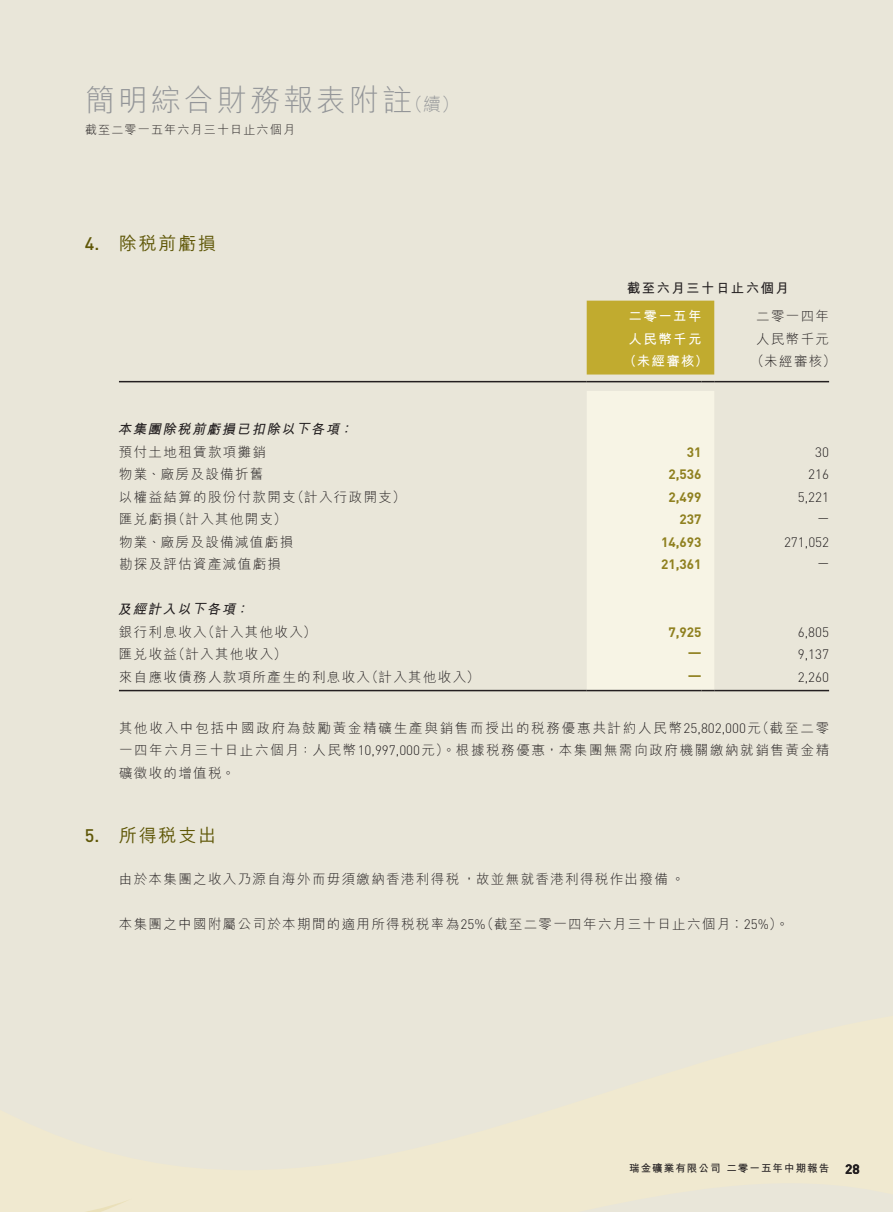
<style>
.page{position:relative;width:893px;height:1212px;background:#e9e6d9}
.page>*{position:absolute;margin:0;border:0;box-sizing:border-box;transform-origin:0 0}
.t1{font:300 30px "M Hei HK";letter-spacing:.1em;color:#939598}
.t2{font:500 18px "M Hei HK";letter-spacing:.1em;color:#5f5707}
.t3{font:300 13.5px/22.5px "M Hei HK";letter-spacing:.1em;color:#231f20;text-align:justify}
.t4{font:700 13.5px "DIN Pro";color:#8f801f}
.t5{font:300 13.5px "DIN Pro";color:#231f20}
.t6{font:italic 700 13.5px "M Hei HK";color:#231f20}
.t7{font:700 13.5px "M Hei HK";letter-spacing:.1em;color:#fff}
.t8{font:700 13.5px "M Hei HK";letter-spacing:.1em;color:#231f20}
.t9{font:700 13.5px "DIN Pro";color:#231f20}
.t10{font:300 12px "M Hei HK";letter-spacing:.1em;color:#231f20}
.t11{font:700 10.5px "M Hei HK";letter-spacing:.1em;color:#231f20}
.s1{font-size:18px}
.s2{font-family:"DIN Pro"}
</style>
<div class="page">
<div style="left:587px;top:301px;width:127px;height:73px;background:#c1ab2f"></div>
<hr style="left:119px;top:381px;width:468px;height:1px;background:#231f20">
<hr style="left:587px;top:381px;width:114px;height:1px;background:#231f20">
<svg style="left:701px;top:381px;width:13px;height:1px"></svg>
<hr style="left:714px;top:381px;width:115px;height:1px;background:#231f20">
<hr style="left:119px;top:690px;width:468px;height:1px;background:#231f20">
<div style="left:587px;top:391px;width:127px;height:300px;background:#f7f4e5"></div>
<hr style="left:714px;top:690px;width:115px;height:1px;background:#231f20">
<h1 class="t1" style="left:85px;top:85px;width:376px">簡明綜合財務報表附註<span class="s1">（續）</span></h1>
<p class="t10" style="left:85px;top:124px;width:212px">截至二零一五年六月三十日止六個月</p>
<h2 class="t2" style="left:85px;top:230px;width:133px"><span class="s2">4.</span> 除稅前虧損</h2>
<p class="t8" style="left:627px;top:278px;width:163px">截至六月三十日止六個月</p>
<p class="t7" style="left:629px;top:307px;width:74px">二零一五年</p>
<p class="t3" style="left:756px;top:305px;width:74px">二零一四年</p>
<p class="t7" style="left:629px;top:329px;width:74px">人民幣千元</p>
<p class="t3" style="left:756px;top:327px;width:74px">人民幣千元</p>
<p class="t7" style="left:623px;top:352px;width:87px">（未經審核）</p>
<p class="t3" style="left:751px;top:350px;width:87px">（未經審核）</p>
<p class="t6" style="left:118px;top:419px;width:240px">本集團除稅前虧損已扣除以下各項：</p>
<p class="t3" style="left:119px;top:440px;width:149px">預付土地租賃款項攤銷</p>
<p class="t4" style="left:687px;top:443px;width:16px">31</p>
<p class="t5" style="left:815px;top:443px;width:15px">30</p>
<p class="t3" style="left:119px;top:463px;width:146px">物業、廠房及設備折舊</p>
<p class="t4" style="left:668px;top:465px;width:35px">2,536</p>
<p class="t5" style="left:808px;top:465px;width:22px">216</p>
<p class="t3" style="left:119px;top:485px;width:288px">以權益結算的股份付款開支（計入行政開支）</p>
<p class="t4" style="left:668px;top:488px;width:35px">2,499</p>
<p class="t5" style="left:798px;top:488px;width:33px">5,221</p>
<p class="t3" style="left:119px;top:508px;width:169px">匯兌虧損（計入其他開支）</p>
<p class="t4" style="left:680px;top:510px;width:23px">237</p>
<p class="t5" style="left:817px;top:508px;width:13px">—</p>
<p class="t3" style="left:119px;top:530px;width:176px">物業、廠房及設備減值虧損</p>
<p class="t4" style="left:661px;top:533px;width:42px">14,693</p>
<p class="t5" style="left:784px;top:533px;width:47px">271,052</p>
<p class="t3" style="left:119px;top:553px;width:163px">勘探及評估資產減值虧損</p>
<p class="t4" style="left:661px;top:555px;width:42px">21,361</p>
<p class="t5" style="left:817px;top:553px;width:13px">—</p>
<p class="t6" style="left:118px;top:599px;width:136px">及經計入以下各項：</p>
<p class="t3" style="left:119px;top:620px;width:199px">銀行利息收入（計入其他收入）</p>
<p class="t4" style="left:668px;top:623px;width:35px">7,925</p>
<p class="t5" style="left:798px;top:623px;width:33px">6,805</p>
<p class="t3" style="left:119px;top:643px;width:169px">匯兌收益（計入其他收入）</p>
<p class="t4" style="left:688px;top:643px;width:15px">—</p>
<p class="t5" style="left:798px;top:645px;width:33px">9,137</p>
<p class="t3" style="left:119px;top:665px;width:362px">來自應收債務人款項所產生的利息收入（計入其他收入）</p>
<p class="t4" style="left:688px;top:666px;width:15px">—</p>
<p class="t5" style="left:798px;top:668px;width:33px">2,260</p>
<p class="t3" style="left:119px;top:716px;width:712px">其他收入中包括中國政府為鼓勵黃金精礦生產與銷售而授出的稅務優惠共計約人民幣<span class="s2">25,802,000</span>元（截至二零一四年六月三十日止六個月：人民幣<span class="s2">10,997,000</span>元）。根據稅務優惠，本集團無需向政府機關繳納就銷售黃金精礦徵收的增值稅。</p>
<h2 class="t2" style="left:85px;top:823px;width:133px"><span class="s2">5.</span> 所得稅支出</h2>
<p class="t3" style="left:119px;top:868px;width:567px">由於本集團之收入乃源自海外而毋須繳納香港利得稅，故並無就香港利得稅作出撥備。</p>
<p class="t3" style="left:119px;top:913px;width:672px">本集團之中國附屬公司於本期間的適用所得稅稅率為<span class="s2">25%</span>（截至二零一四年六月三十日止六個月︰<span class="s2">25%</span>）。</p>
<p class="t11" style="left:629px;top:1161px;width:202px">瑞金礦業有限公司 二零一五年中期報告</p>
<p class="t9" style="left:845px;top:1160px;width:16px">28</p>
</div>
